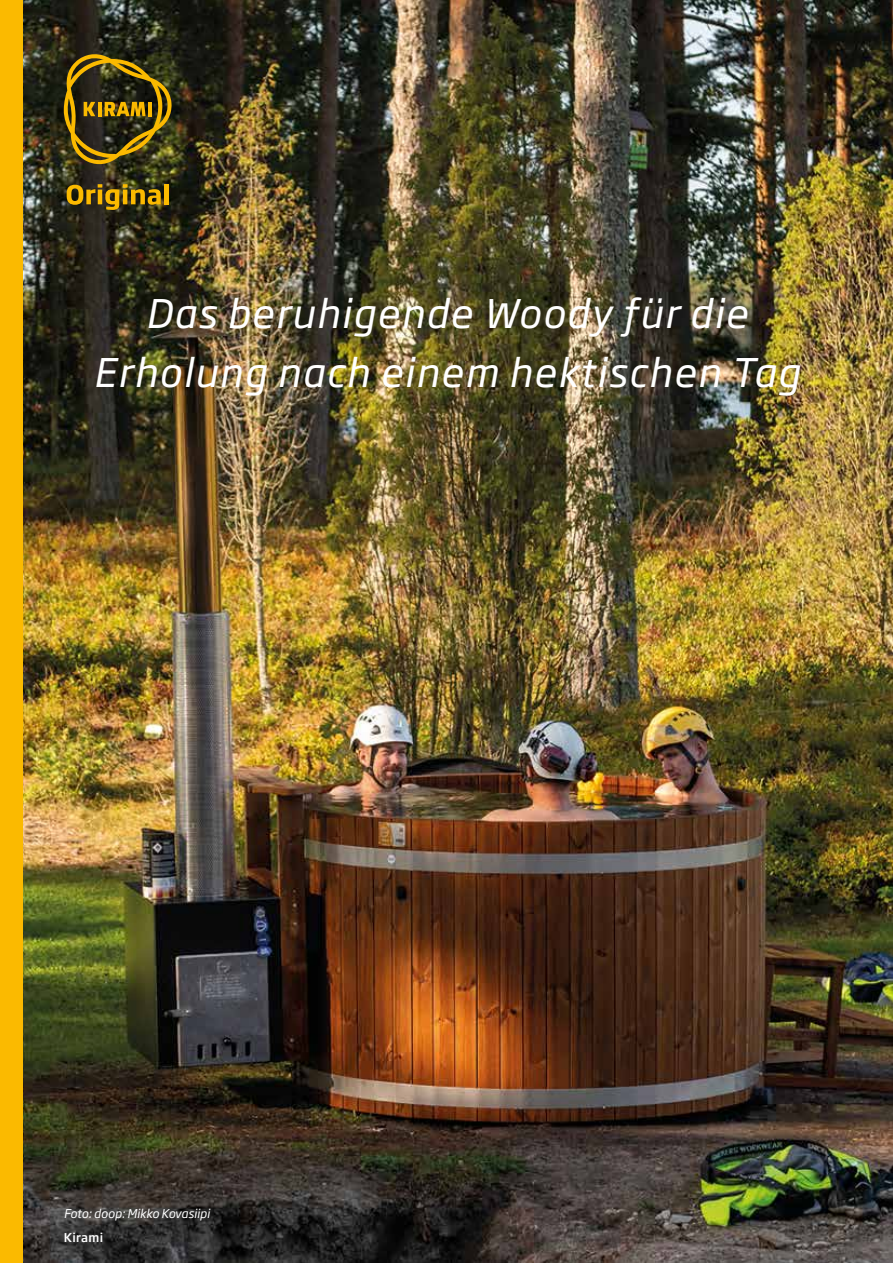
<style>
.page{position:relative;width:893px;height:1263px;background:#fff}
.page>*{position:absolute;margin:0;border:0;box-sizing:border-box;transform-origin:0 0}
.t1{font:italic 39px/58.5px "Soho Gothic Pro";letter-spacing:.04em;color:#fff;text-align:center}
.t2{font:italic 12px "Soho Gothic Pro";color:#fff}
.t3{font:500 12px "Soho Gothic Pro";letter-spacing:.03em;color:#fff}
</style>
<div class="page">
<img style="left:23px;top:0;width:870px;height:1263px">
<svg style="left:64px;top:51px;width:108px;height:116px;background:#5a4b12"></svg>
<svg style="left:67px;top:184px;width:94px;height:26px;background:#7a600e"></svg>
<div style="left:164px;top:184px;width:5px;height:20px;background:#fbba00"></div>
<div style="left:0;top:0;width:23px;height:1263px;background:#fbba00"></div>
<p class="t1" style="left:93px;top:283px;width:708px">Das beruhigende Woody für die<br>Erholung nach einem hektischen Tag</p>
<p class="t2" style="left:64px;top:1204px;width:148px">Foto: doop: Mikko Kovasiipi</p>
<p class="t3" style="left:64px;top:1228px;width:41px">Kirami</p>
</div>
